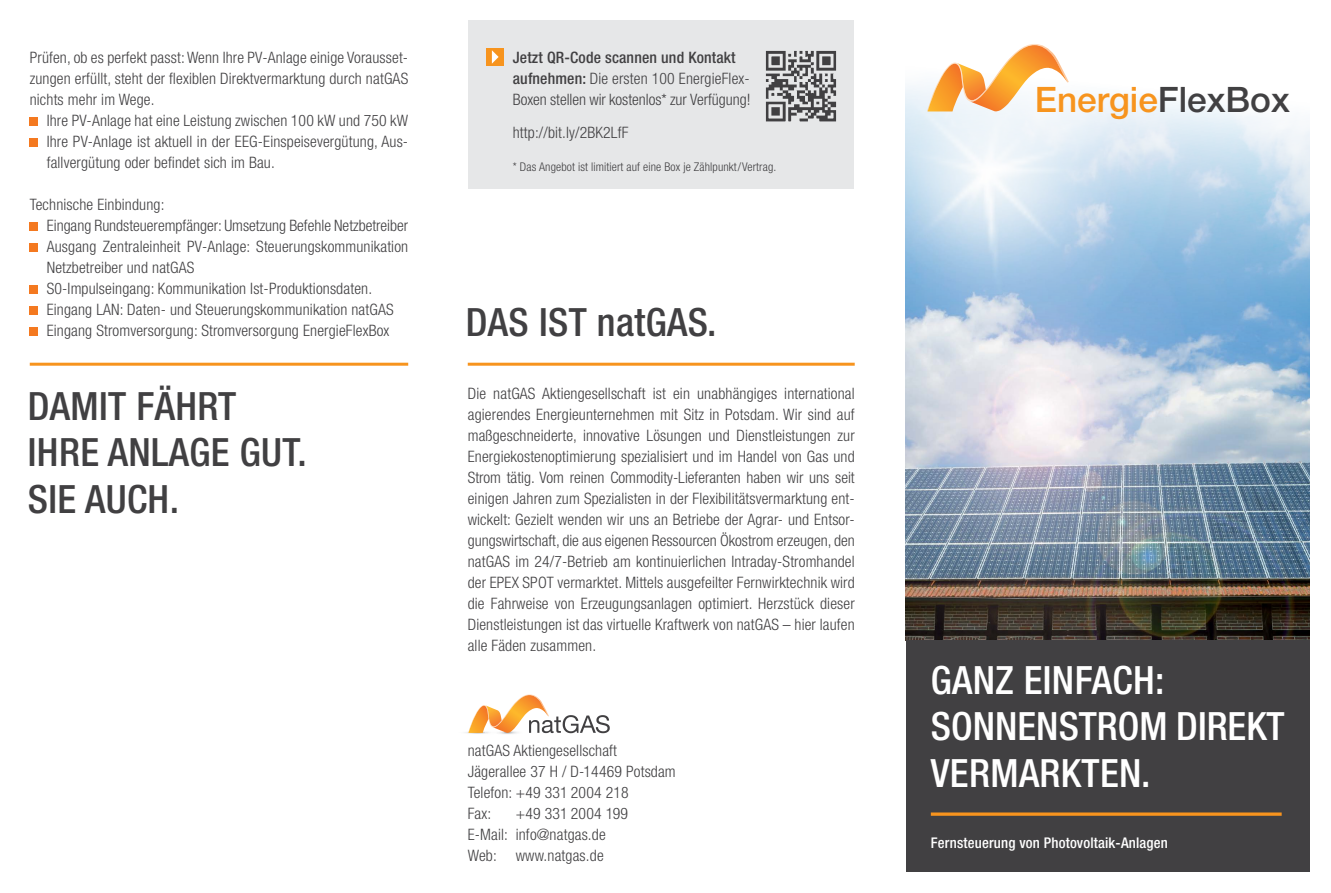
<style>
.page{position:relative;width:1331px;height:893px;background:#fff}
.page>*{position:absolute;margin:0;border:0;box-sizing:border-box;transform-origin:0 0}
.t1{font:500 condensed 39px/46.5px "Helvetica Neue LT";letter-spacing:.01em;color:#414042}
.t2{font:500 condensed 39px/46.8px "Helvetica Neue LT";letter-spacing:.01em;color:#fff}
.t3{font:500 35.1px "Helvetica Neue LT";color:#f7941e}
.t4{font:300 condensed 15.75px/21px "Helvetica Neue LT";letter-spacing:.01em;color:#414042}
.t5{font:500 condensed 14.7px "Helvetica Neue LT";letter-spacing:.01em;color:#fff}
.t6{font:300 condensed 12px "Helvetica Neue LT";letter-spacing:.01em;color:#414042}
.s1{font-weight:500}
.s2{color:#414042}
</style>
<div class="page">
<div style="left:468px;top:21px;width:386px;height:168px;background:#e6e7e8"></div>
<img style="left:765px;top:50px;width:72px;height:72px">
<img style="left:906px;top:384px;width:404px;height:256px">
<div style="left:906px;top:640px;width:404px;height:232px;background:#414042"></div>
<svg style="left:931px;top:812px;width:351px;height:4px"></svg>
<hr style="left:30px;top:363px;width:378px;height:3px;background:#f7941e">
<hr style="left:468px;top:363px;width:387px;height:3px;background:#f7941e">
<div style="left:30px;top:118px;width:8px;height:8px;background:#f47920"></div>
<div style="left:30px;top:139px;width:8px;height:8px;background:#f47920"></div>
<div style="left:30px;top:223px;width:8px;height:8px;background:#f47920"></div>
<div style="left:30px;top:244px;width:8px;height:8px;background:#f47920"></div>
<div style="left:30px;top:286px;width:8px;height:8px;background:#f47920"></div>
<div style="left:30px;top:307px;width:8px;height:8px;background:#f47920"></div>
<div style="left:30px;top:328px;width:8px;height:8px;background:#f47920"></div>
<div style="left:485px;top:48px;width:18px;height:18px;background:#f7941e"></div>
<svg style="left:492px;top:50px;width:7px;height:14px"></svg>
<img style="left:465px;top:732px;width:20px;height:2px">
<img style="left:504px;top:733px;width:12px;height:1px">
<svg style="left:468px;top:694px;width:142px;height:39px"></svg>
<svg style="left:905px;top:85px;width:405px;height:299px;background:#bad3e9"></svg>
<svg style="left:927px;top:44px;width:142px;height:68px"></svg>
<p class="t4" style="left:30px;top:47px;width:380px;text-align:justify">Prüfen, ob es perfekt passt: Wenn Ihre PV-Anlage einige Vorausset&shy;zungen erfüllt, steht der flexiblen Direktvermarktung durch natGAS nichts mehr im Wege.</p>
<p class="t4" style="left:47px;top:110px;width:363px;text-align:justify">Ihre PV-Anlage hat eine Leistung zwischen 100 kW und 750 kW Ihre PV-Anlage ist aktuell in der EEG-Einspeisevergütung, Aus&shy;fallvergütung oder befindet sich im Bau.</p>
<p class="t4" style="left:47px;top:194px;width:363px;text-indent:-17px">Technische Einbindung:<br>Eingang Rundsteuerempfänger: Umsetzung Befehle Netzbetreiber Ausgang Zentraleinheit PV-Anlage: Steuerungskommunikation Netzbetreiber und natGAS<br>S0-Impulseingang: Kommunikation Ist-Produktionsdaten.<br>Eingang LAN: Daten- und Steuerungskommunikation natGAS Eingang Stromversorgung: Stromversorgung EnergieFlexBox</p>
<h1 class="t1" style="left:28px;top:382px;width:280px">DAMIT FÄHRT<br>IHRE ANLAGE GUT.<br>SIE AUCH.</h1>
<p class="t4" style="left:513px;top:47px;width:239px"><span class="s1">Jetzt QR-Code scannen und Kontakt aufnehmen:</span> Die ersten 100 EnergieFlex-<br>Boxen stellen wir kostenlos* zur Verfügung!</p>
<p class="t4" style="left:513px;top:122px;width:117px">http://bit.ly/2BK2LfF</p>
<p class="t6" style="left:513px;top:160px;width:265px">* Das Angebot ist limitiert auf eine Box je Zählpunkt/Vertrag.</p>
<h1 class="t1" style="left:466px;top:299px;width:252px">DAS IST natGAS.</h1>
<p class="t4" style="left:468px;top:383px;width:388px;text-align:justify">Die natGAS Aktiengesellschaft ist ein unabhängiges international agierendes Energieunternehmen mit Sitz in Potsdam. Wir sind auf maßgeschneiderte, innovative Lösungen und Dienstleistungen zur Energiekostenoptimierung spezialisiert und im Handel von Gas und Strom tätig. Vom reinen Commodity-Lieferanten haben wir uns seit einigen Jahren zum Spezialisten in der Flexibilitätsvermarktung ent&shy;wickelt: Gezielt wenden wir uns an Betriebe der Agrar- und Entsor&shy;gungswirtschaft, die aus eigenen Ressourcen Ökostrom erzeugen, den natGAS im 24/7-Betrieb am kontinuierlichen Intraday-Stromhandel der EPEX SPOT vermarktet. Mittels ausgefeilter Fernwirktechnik wird die Fahrweise von Erzeugungsanlagen optimiert. Herzstück dieser Dienstleistungen ist das virtuelle Kraftwerk von natGAS – hier laufen alle Fäden zusammen.</p>
<p class="t4" style="left:468px;top:740px;width:209px">natGAS Aktiengesellschaft<br>Jägerallee 37 H / D-14469 Potsdam<br>Telefon: +49 331 2004 218<br>Fax:</p>
<p class="t4" style="left:468px;top:803px;width:162px;text-indent:48px">+49 331 2004 199<br>E-Mail: info@natgas.de<br>Web: www.natgas.de</p>
<h2 class="t3" style="left:1035px;top:78px;width:256px">Energie<span class="s2">FlexBox</span></h2>
<h1 class="t2" style="left:931px;top:656px;width:355px">GANZ EINFACH:<br>SONNENSTROM DIREKT<br>VERMARKTEN.</h1>
<p class="t5" style="left:931px;top:834px;width:239px">Fernsteuerung von Photovoltaik-Anlagen</p>
</div>
